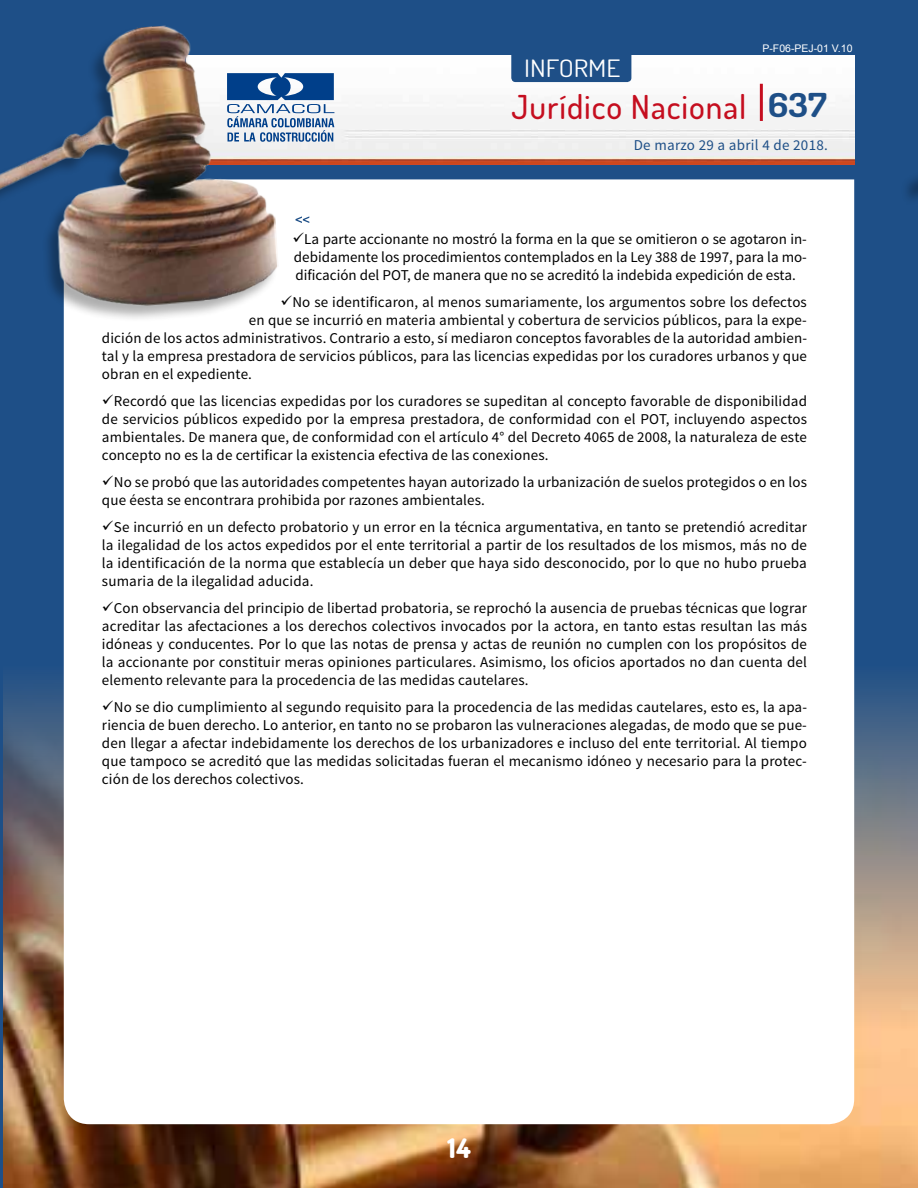
<style>
.page{position:relative;width:918px;height:1188px;background:#1e4f87}
.page>*{position:absolute;margin:0;border:0;box-sizing:border-box;transform-origin:0 0}
.t1{font:500 33px "Dosis";letter-spacing:.03em;color:#c50e1f}
.t2{font:800 27px "Dosis";color:#fff}
.t3{font:24px "Dosis";color:#fff;scale:1.14 1}
.t4{font:15px/18px "Source Sans Pro";letter-spacing:.01em;color:#000;text-align:justify}
.t5{font:15px "Source Sans Pro";letter-spacing:.02em;color:#1e4f87}
.t6{font:10.5px "Arial";color:#fff}
.s1{font-weight:700;color:#1e4f87}
</style>
<div class="page">
<img style="left:4px;top:665px;width:914px;height:523px">
<div style="left:64px;top:179px;width:790px;height:945px;background:#fff"></div>
<img style="left:281px;top:55px;width:573px;height:109px">
<div style="left:511px;top:37px;width:120px;height:45px;background:#1e4f87;border-radius:4px"></div>
<hr style="left:760px;top:84px;width:3px;height:37px;background:#c50e1f">
<div style="left:0;top:26px;width:278px;height:297px;background:#000;opacity:.32"></div>
<img style="left:0;top:25px;width:281px;height:291px">
<svg style="left:227px;top:73px;width:107px;height:69px;background:#7898be"></svg>
<svg style="left:296px;top:216px;width:13px;height:7px"></svg>
<h3 class="t3" style="left:524px;top:53px;width:86px">INFORME</h3>
<p class="t6" style="left:762px;top:42px;width:92px">P-F06-PEJ-01 V.10</p>
<h1 class="t1" style="left:512px;top:85px;width:317px">Jurídico Nacional <span class="s1">637</span></h1>
<p class="t5" style="left:634px;top:136px;width:196px">De marzo 29 a abril 4 de 2018.</p>
<p class="t4" style="left:292px;top:230px;width:516px">✓La parte accionante no mostró la forma en la que se omitieron o se agotaron in&shy;debidamente los procedimientos contemplados en la Ley 388 de 1997, para la mo&shy;dificación del POT, de manera que no se acreditó la indebida expedición de esta.</p>
<p class="t4" style="left:280px;top:293px;width:528px">✓No se identificaron, al menos sumariamente, los argumentos sobre los defectos</p>
<p class="t4" style="left:249px;top:311px;width:559px">en que se incurrió en materia ambiental y cobertura de servicios públicos, para la expe-</p>
<p class="t4" style="left:102px;top:329px;width:707px">dición de los actos administrativos. Contrario a esto, sí mediaron conceptos favorables de la autoridad ambien-</p>
<p class="t4" style="left:102px;top:347px;width:707px">tal y la empresa prestadora de servicios públicos, para las licencias expedidas por los curadores urbanos y que</p>
<p class="t4" style="left:102px;top:365px;width:152px">obran en el expediente.</p>
<p class="t4" style="left:102px;top:392px;width:706px">✓Recordó que las licencias expedidas por los curadores se supeditan al concepto favorable de disponibilidad de servicios públicos expedido por la empresa prestadora, de conformidad con el POT, incluyendo aspectos ambientales. De manera que, de conformidad con el artículo 4° del Decreto 4065 de 2008, la naturaleza de este concepto no es la de certificar la existencia efectiva de las conexiones.</p>
<p class="t4" style="left:102px;top:473px;width:707px">✓No se probó que las autoridades competentes hayan autorizado la urbanización de suelos protegidos o en los que éesta se encontrara prohibida por razones ambientales.</p>
<p class="t4" style="left:102px;top:518px;width:707px">✓Se incurrió en un defecto probatorio y un error en la técnica argumentativa, en tanto se pretendió acreditar la ilegalidad de los actos expedidos por el ente territorial a partir de los resultados de los mismos, más no de la identificación de la norma que establecía un deber que haya sido desconocido, por lo que no hubo prueba sumaria de la ilegalidad aducida.</p>
<p class="t4" style="left:102px;top:599px;width:707px">✓Con observancia del principio de libertad probatoria, se reprochó la ausencia de pruebas técnicas que lograr acreditar las afectaciones a los derechos colectivos invocados por la actora, en tanto estas resultan las más idóneas y conducentes. Por lo que las notas de prensa y actas de reunión no cumplen con los propósitos de la accionante por constituir meras opiniones particulares. Asimismo, los oficios aportados no dan cuenta del elemento relevante para la procedencia de las medidas cautelares.</p>
<p class="t4" style="left:102px;top:698px;width:707px">✓No se dio cumplimiento al segundo requisito para la procedencia de las medidas cautelares, esto es, la apa&shy;riencia de buen derecho. Lo anterior, en tanto no se probaron las vulneraciones alegadas, de modo que se pue&shy;den llegar a afectar indebidamente los derechos de los urbanizadores e incluso del ente territorial. Al tiempo que tampoco se acreditó que las medidas solicitadas fueran el mecanismo idóneo y necesario para la protec&shy;ción de los derechos colectivos.</p>
<h2 class="t2" style="left:447px;top:1131px;width:25px">14</h2>
</div>
